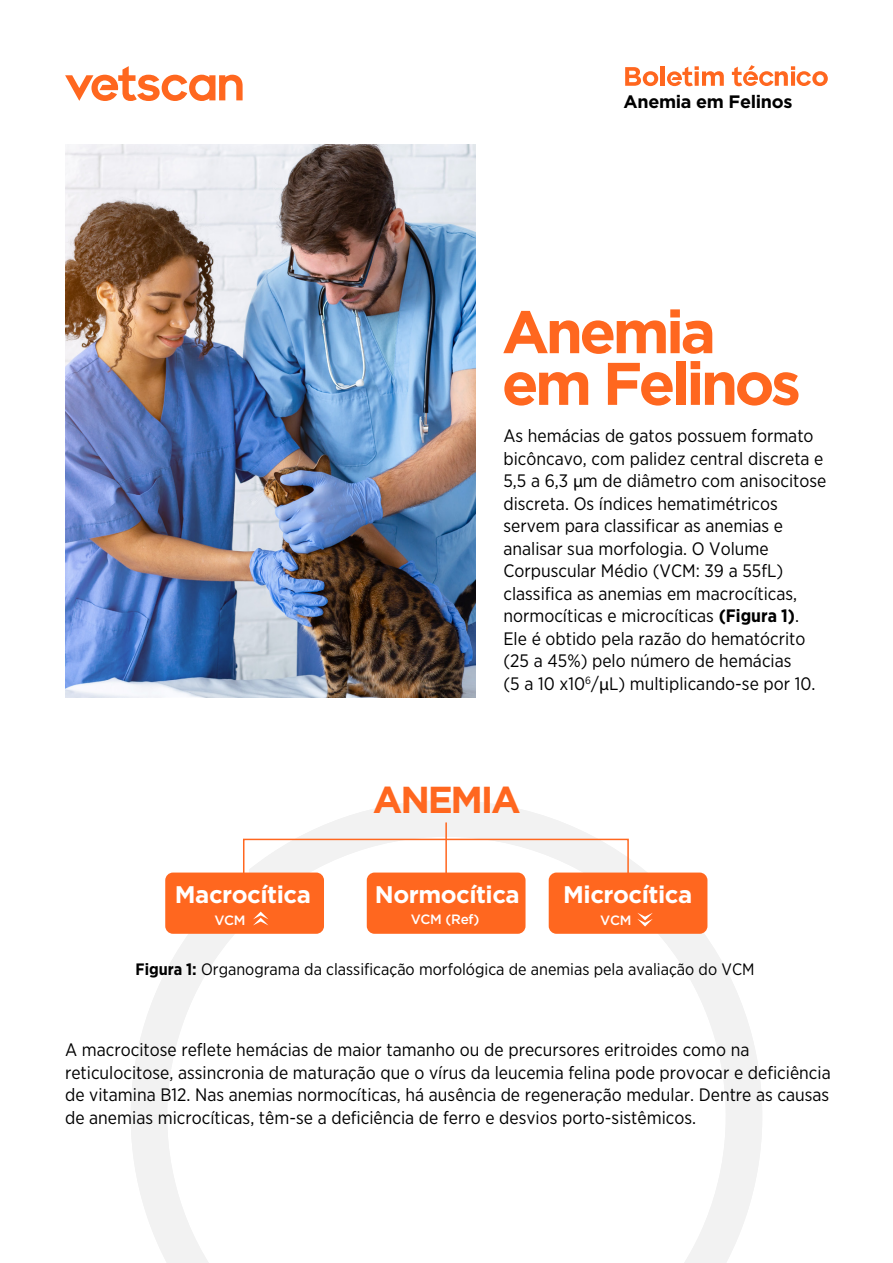
<style>
.page{position:relative;width:893px;height:1263px;background:#fff}
.page>*{position:absolute;margin:0;border:0;box-sizing:border-box;transform-origin:0 0}
.t1{font:700 60px/51.6px "Gotham";letter-spacing:-.06em;color:#ff671f}
.t2{font:700 37.5px "Gotham";letter-spacing:-.06em;color:#ff671f}
.t3{font:700 24px "Gotham";letter-spacing:-.02em;color:#fff}
.t4{font:18px/22.5px "Gotham Narrow";color:#000}
.t5{font:700 18px "Gotham";letter-spacing:-.02em;color:#000}
.t6{font:16.5px "Gotham Narrow";color:#000}
.t7{font:500 13.5px "Gotham";letter-spacing:-.02em;color:#fff}
.s1{font-family:"Myriad Pro"}
.s2{font-weight:700}
</style>
<div class="page">
<svg style="left:131px;top:800px;width:631px;height:463px"></svg>
<svg style="left:65px;top:66px;width:178px;height:35px"></svg>
<img style="left:65px;top:144px;width:411px;height:554px">
<svg style="left:242px;top:838px;width:388px;height:40px"></svg>
<hr style="left:445px;top:822px;width:2px;height:54px;background:#ff671f">
<div style="left:165px;top:872px;width:159px;height:62px;background:#ff671f;border-radius:8px"></div>
<div style="left:367px;top:872px;width:158px;height:62px;background:#ff671f;border-radius:8px"></div>
<div style="left:549px;top:872px;width:158px;height:62px;background:#ff671f;border-radius:8px"></div>
<svg style="left:253px;top:912px;width:15px;height:13px"></svg>
<svg style="left:637px;top:913px;width:16px;height:13px"></svg>
<svg style="left:625px;top:67px;width:33px;height:19px"></svg>
<hr style="left:661px;top:66px;width:4px;height:20px;background:#ff671f">
<svg style="left:667px;top:66px;width:57px;height:20px"></svg>
<svg style="left:732px;top:65px;width:96px;height:21px"></svg>
<p class="t5" style="left:624px;top:92px;width:170px">Anemia em Felinos</p>
<h1 class="t1" style="left:502px;top:305px;width:301px">Anemia em Felinos</h1>
<p class="t4" style="left:503px;top:424px;width:324px">As hemácias de gatos possuem formato bicôncavo, com palidez central discreta e 5,5 a 6,3 <span class="s1">µ</span>m de diâmetro com anisocitose discreta. Os índices hematimétricos servem para classificar as anemias e analisar sua morfologia. O Volume Corpuscular Médio (VCM: 39 a 55fL) classifica as anemias em macrocíticas, normocíticas e microcíticas <span class="s2">(Figura 1)</span>.<br>Ele é obtido pela razão do hematócrito (25 a 45%) pelo número de hemácias<br>(5 a 10 x10<sup>6</sup>/<span class="s1">µ</span>L) multiplicando-se por 10.</p>
<h2 class="t2" style="left:373px;top:778px;width:149px">ANEMIA</h2>
<h3 class="t3" style="left:175px;top:881px;width:137px">Macrocítica</h3>
<h3 class="t3" style="left:375px;top:881px;width:146px">Normocítica</h3>
<h3 class="t3" style="left:563px;top:881px;width:131px">Microcítica</h3>
<p class="t7" style="left:214px;top:911px;width:33px">VCM</p>
<p class="t7" style="left:411px;top:910px;width:70px">VCM (Ref)</p>
<p class="t7" style="left:600px;top:911px;width:33px">VCM</p>
<p class="t6" style="left:136px;top:959px;width:620px"><span class="s2">Figura 1:</span> Organograma da classificação morfológica de anemias pela avaliação do VCM</p>
<p class="t4" style="left:65px;top:1038px;width:767px">A macrocitose reflete hemácias de maior tamanho ou de precursores eritroides como na reticulocitose, assincronia de maturação que o vírus da leucemia felina pode provocar e deficiência de vitamina B12. Nas anemias normocíticas, há ausência de regeneração medular. Dentre as causas de anemias microcíticas, têm-se a deficiência de ferro e desvios porto-sistêmicos.</p>
</div>
